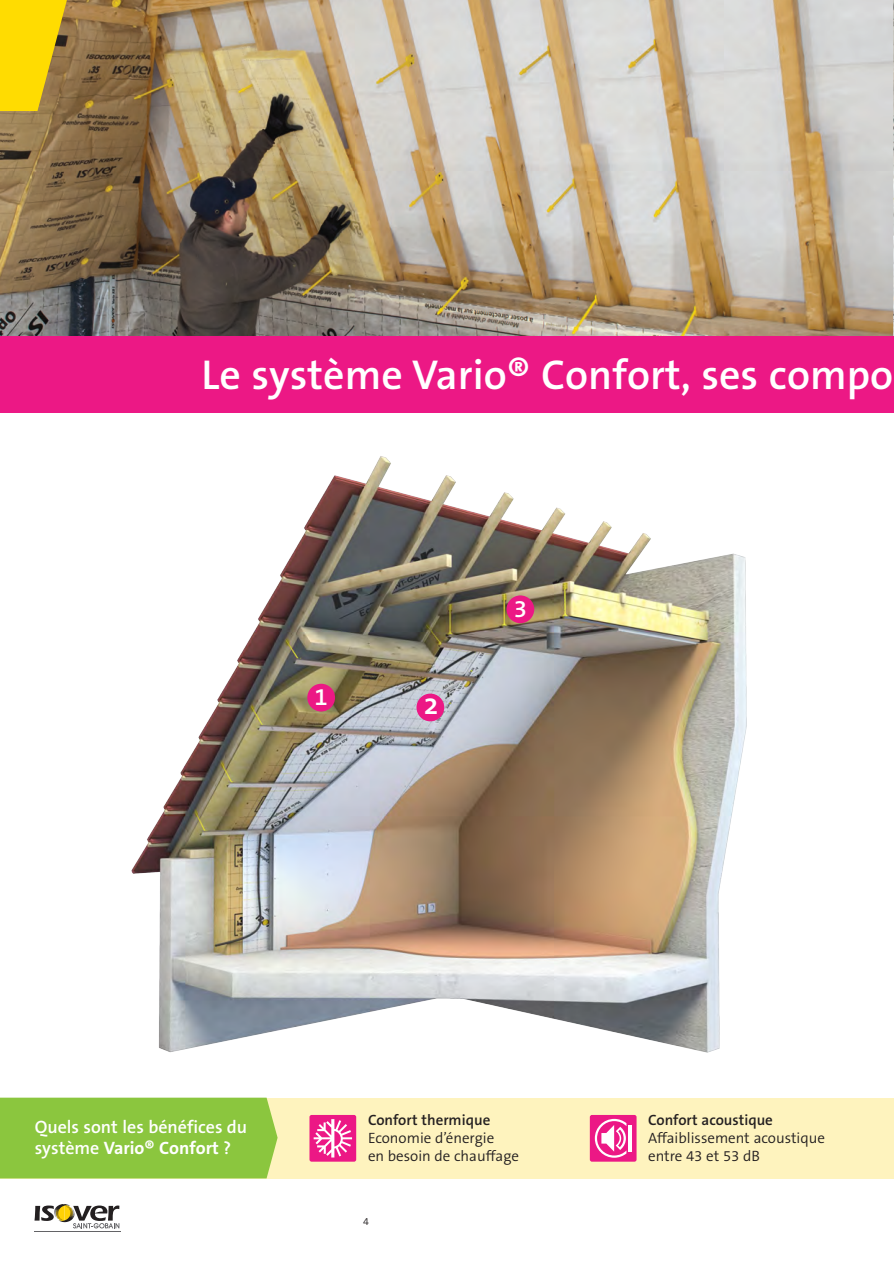
<style>
.page{position:relative;width:894px;height:1264px;background:#fff}
.page>*{position:absolute;margin:0;border:0;box-sizing:border-box;transform-origin:0 0}
.t1{font:600 42px "The Sans B6";color:#fff}
.t2{font:600 30px "The Sans";color:#fff}
.t3{font:600 24.15px "The Sans B6";color:#fff}
.t4{font:600 18px "The Sans B6";color:#fff}
.t5{font:700 18px "The Sans B7";color:#fff}
.t6{font:300 15px/18px "The Sans B4";color:#231f20}
.t7{font:600 15px "The Sans B6";color:#231f20}
.t8{font:300 10.5px "The Sans B4";color:#231f20}
.s1{font-family:"The Sans B6";font-weight:600}
</style>
<div class="page">
<img style="left:0;top:0;width:893px;height:336px">
<div style="left:0;top:336px;width:894px;height:77px;background:#ec1885"></div>
<hr style="left:35px;top:1231px;width:86px;height:1px;background:#636366">
<svg style="left:34px;top:1204px;width:85px;height:24px"></svg>
<div style="left:0;top:1097px;width:894px;height:81px;background:#fef3be"></div>
<div style="left:0;top:1097px;width:278px;height:81px;background:#8bc63e"></div>
<div style="left:309px;top:1115px;width:47px;height:46px;background:#ec1885;border-radius:2px"></div>
<svg style="left:314px;top:1119px;width:38px;height:38px"></svg>
<div style="left:590px;top:1115px;width:46px;height:46px;background:#ec1885;border-radius:2px"></div>
<hr style="left:628px;top:1125px;width:3px;height:26px;background:#fff">
<svg style="left:595px;top:1119px;width:31px;height:39px"></svg>
<svg style="left:0;top:0;width:72px;height:111px;background:#dfbe14"></svg>
<svg style="left:893px;top:0;width:1px;height:336px"></svg>
<img style="left:131px;top:456px;width:616px;height:597px">
<div style="left:307px;top:684px;width:28px;height:27px;background:#ec1885;border-radius:50%"></div>
<div style="left:416px;top:694px;width:28px;height:27px;background:#ec1885;border-radius:50%"></div>
<div style="left:506px;top:595px;width:28px;height:28px;background:#ec1885;border-radius:50%"></div>
<h1 class="t1" style="left:202px;top:352px;width:693px">Le système Vario® Confort, ses compo</h1>
<h3 class="t3" style="left:315px;top:684px;width:15px">1</h3>
<h2 class="t2" style="left:424px;top:679px;width:16px">2</h2>
<h3 class="t3" style="left:514px;top:596px;width:15px">3</h3>
<p class="t4" style="left:35px;top:1117px;width:214px">Quels sont les bénéfices du</p>
<p class="t5" style="left:35px;top:1138px;width:198px"><span class="s1">système</span> Vario® Confort <span class="s1">?</span></p>
<p class="t7" style="left:368px;top:1112px;width:124px">Confort thermique</p>
<p class="t6" style="left:368px;top:1129px;width:152px">Economie d’énergie<br>en besoin de chauffage</p>
<p class="t8" style="left:363px;top:1215px;width:7px">4</p>
<p class="t7" style="left:648px;top:1112px;width:126px">Confort acoustique</p>
<p class="t6" style="left:648px;top:1129px;width:178px">Affaiblissement acoustique entre 43 et 53 dB</p>
</div>
